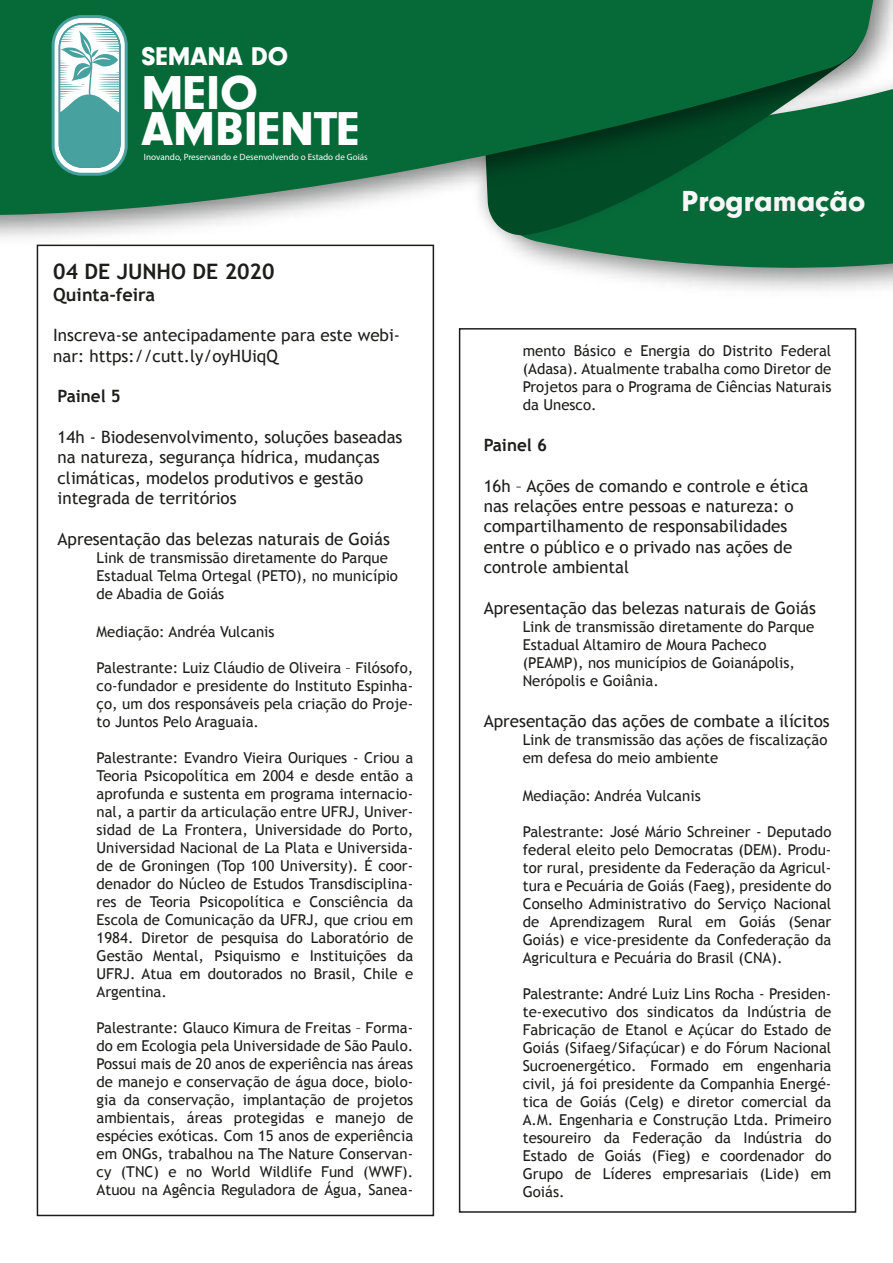
<style>
.page{position:relative;width:893px;height:1263px;background:#fff}
.page>*{position:absolute;margin:0;border:0;box-sizing:border-box;transform-origin:0 0}
.t1{font:49.05px/35.8px "Neuzeit Gro T Blac";color:#fff}
.t2{font:29.85px "Neuzeit Gro T Blac";color:#f6f6f6}
.t3{font:26.4px "Neuzeit Gro T Blac";color:#fff}
.t4{font:700 21.3px "Trebuchet MS";color:#1d1d1b}
.t5{font:700 18px "Trebuchet MS";color:#1d1d1b}
.t6{font:16.95px/20.4px "Trebuchet MS";color:#1d1d1b}
.t7{font:700 16.95px "Trebuchet MS";color:#1d1d1b}
.t8{font:15px/18px "Trebuchet MS";color:#1d1d1b;text-align:justify}
.t9{font:9.15px "Myriad Pro";color:#fff}
</style>
<div class="page">
<div style="left:459px;top:328px;width:397px;height:885px;border:2px solid #1d1d1b"></div>
<svg style="left:605px;top:274px;width:288px;height:16px"></svg>
<svg style="left:0;top:0;width:893px;height:274px;background:#36815c"></svg>
<svg style="left:52px;top:15px;width:76px;height:161px"></svg>
<svg style="left:55px;top:18px;width:70px;height:155px"></svg>
<div style="left:59px;top:113px;width:61px;height:54px;background:#46a19f"></div>
<div style="left:59px;top:23px;width:62px;height:145px;border:2px solid #46a19f;border-radius:24px"></div>
<svg style="left:59px;top:25px;width:61px;height:90px"></svg>
<h3 class="t3" style="left:142px;top:41px;width:148px">SEMANA DO</h3>
<h1 class="t1" style="left:142px;top:75px;width:220px">MEIO<br>AMBIENTE</h1>
<p class="t9" style="left:144px;top:152px;width:225px">Inovando, Preservando e Desenvolvendo o Estado de Goiás</p>
<h3 class="t4" style="left:53px;top:258px;width:223px">04 DE JUNHO DE 2020</h3>
<p class="t5" style="left:53px;top:283px;width:103px">Quinta-feira</p>
<p class="t6" style="left:53px;top:325px;width:348px">Inscreva-se antecipadamente para este webi&shy;nar: https://cutt.ly/oyHUiqQ</p>
<p class="t7" style="left:58px;top:385px;width:65px">Painel 5</p>
<p class="t6" style="left:58px;top:427px;width:346px">14h - Biodesenvolvimento, soluções baseadas na natureza, segurança hídrica, mudanças climáticas, modelos produtivos e gestão integrada de territórios</p>
<p class="t6" style="left:58px;top:529px;width:334px">Apresentação das belezas naturais de Goiás</p>
<p class="t8" style="left:97px;top:549px;width:303px;text-align:left">Link de transmissão diretamente do Parque<br>Estadual Telma Ortegal (PETO), no município de Abadia de Goiás</p>
<p class="t8" style="left:97px;top:623px;width:179px">Mediação: Andréa Vulcanis</p>
<p class="t8" style="left:97px;top:659px;width:318px">Palestrante: Luiz Cláudio de Oliveira – Filósofo, co-fundador e presidente do Instituto Espinha&shy;ço, um dos responsáveis pela criação do Proje&shy;to Juntos Pelo Araguaia.</p>
<p class="t8" style="left:97px;top:749px;width:318px">Palestrante: Evandro Vieira Ouriques - Criou a Teoria Psicopolítica em 2004 e desde então a aprofunda e sustenta em programa internacio&shy;nal, a partir da articulação entre UFRJ, Univer&shy;sidad de La Frontera, Universidade do Porto, Universidad Nacional de La Plata e Universida&shy;de de Groningen (Top 100 University). É coor&shy;denador do Núcleo de Estudos Transdisciplina&shy;res de Teoria Psicopolítica e Consciência da Escola de Comunicação da UFRJ, que criou em 1984. Diretor de pesquisa do Laboratório de Gestão Mental, Psiquismo e Instituições da UFRJ. Atua em doutorados no Brasil, Chile e Argentina.</p>
<p class="t8" style="left:97px;top:1019px;width:318px">Palestrante: Glauco Kimura de Freitas – Forma&shy;do em Ecologia pela Universidade de São Paulo.<br>Possui mais de 20 anos de experiência nas áreas de manejo e conservação de água doce, biolo&shy;gia da conservação, implantação de projetos ambientais, áreas protegidas e manejo de espécies exóticas. Com 15 anos de experiência em ONGs, trabalhou na The Nature Conservan&shy;cy (TNC) e no World Wildlife Fund (WWF).<br>Atuou na Agência Reguladora de Água, Sanea-</p>
<h2 class="t2" style="left:682px;top:184px;width:185px">Programação</h2>
<p class="t8" style="left:523px;top:342px;width:310px">mento Básico e Energia do Distrito Federal (Adasa). Atualmente trabalha como Diretor de Projetos para o Programa de Ciências Naturais da Unesco.</p>
<p class="t7" style="left:484px;top:434px;width:65px">Painel 6</p>
<p class="t6" style="left:484px;top:476px;width:326px">16h – Ações de comando e controle e ética nas relações entre pessoas e natureza: o compartilhamento de responsabilidades entre o público e o privado nas ações de controle ambiental</p>
<p class="t6" style="left:484px;top:598px;width:334px">Apresentação das belezas naturais de Goiás</p>
<p class="t8" style="left:523px;top:618px;width:293px;text-align:left">Link de transmissão diretamente do Parque Estadual Altamiro de Moura Pacheco (PEAMP), nos municípios de Goianápolis, Nerópolis e Goiânia.</p>
<p class="t6" style="left:484px;top:711px;width:348px">Apresentação das ações de combate a ilícitos</p>
<p class="t8" style="left:523px;top:731px;width:306px">Link de transmissão das ações de fiscalização em defesa do meio ambiente</p>
<p class="t8" style="left:523px;top:787px;width:179px">Mediação: Andréa Vulcanis</p>
<p class="t8" style="left:523px;top:823px;width:310px">Palestrante: José Mário Schreiner - Deputado federal eleito pelo Democratas (DEM). Produ&shy;tor rural, presidente da Federação da Agricul&shy;tura e Pecuária de Goiás (Faeg), presidente do Conselho Administrativo do Serviço Nacional de Aprendizagem Rural em Goiás (Senar Goiás) e vice-presidente da Confederação da Agricultura e Pecuária do Brasil (CNA).</p>
<p class="t8" style="left:523px;top:985px;width:310px">Palestrante: André Luiz Lins Rocha - Presiden&shy;te-executivo dos sindicatos da Indústria de Fabricação de Etanol e Açúcar do Estado de Goiás (Sifaeg/Sifaçúcar) e do Fórum Nacional Sucroenergético. Formado em engenharia civil, já foi presidente da Companhia Energé&shy;tica de Goiás (Celg) e diretor comercial da A.M. Engenharia e Construção Ltda. Primeiro tesoureiro da Federação da Indústria do Estado de Goiás (Fieg) e coordenador do Grupo de Líderes empresariais (Lide) em Goiás.</p>
</div>
